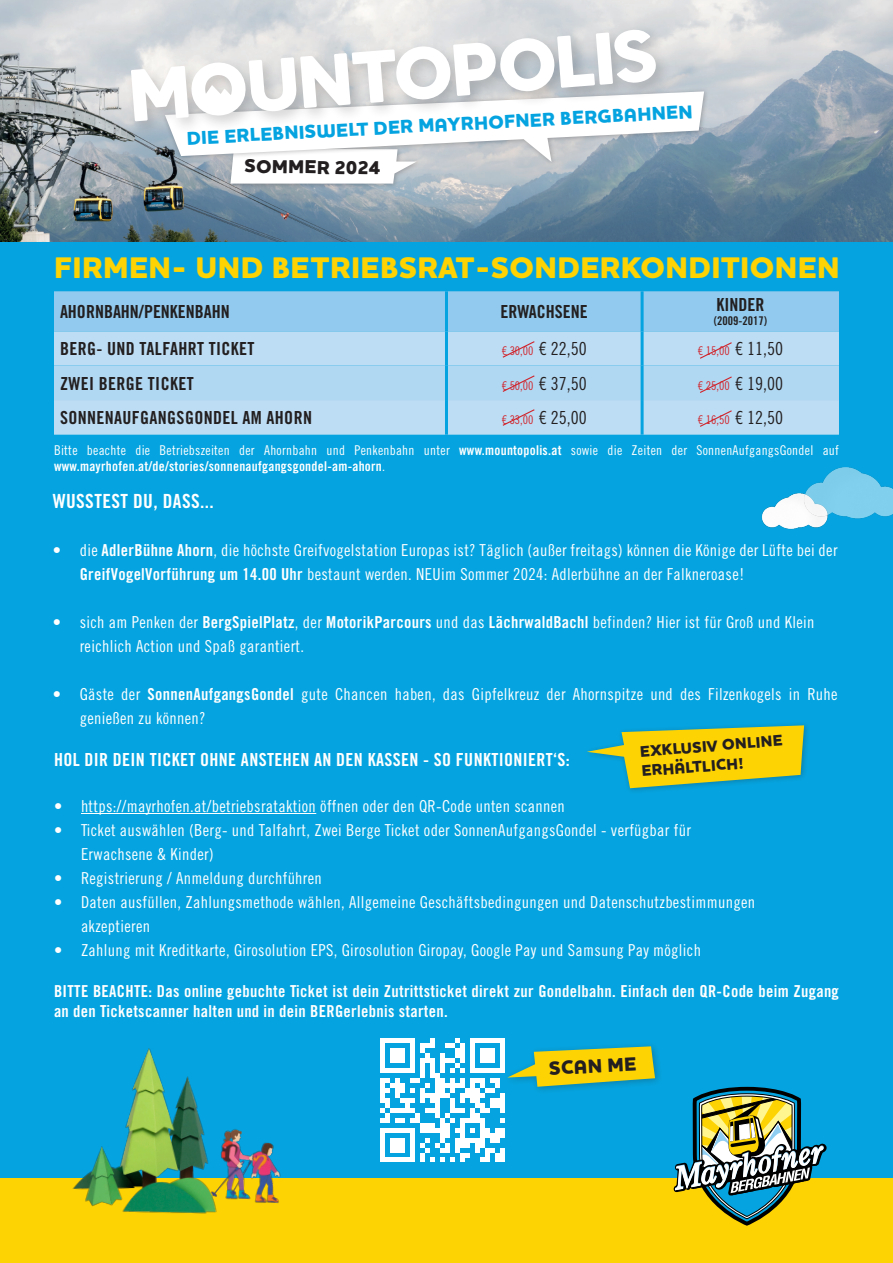
<style>
.page{position:relative;width:893px;height:1263px;background:#05a4e0}
.page>*{position:absolute;margin:0;border:0;box-sizing:border-box;transform-origin:0 0}
.t1{font:800 30.3px "Houschka Pro";letter-spacing:.015em;color:#fed304}
.t2{font:19.5px "Trade Gothic Bold Cond Twenty";letter-spacing:.02em;color:#fff}
.t3{font:800 19.5px "Houschka Pro";color:#231f20}
.t4{font:800 19.05px "Houschka Pro";color:#05a4e0}
.t5{font:800 19.05px "Houschka Pro";color:#231f20}
.t6{font:18px "Trade Gothic Bold Cond Twenty";letter-spacing:.02em;color:#231f20}
.t7{font:18px "Trade Gothic Bold Cond Twenty";letter-spacing:.02em;color:#fff}
.t8{font:18px "Trade Gothic Bold Cond Twenty";color:#231f20}
.t9{font:16.5px/24px "Trade Gothic Cond Eighteen";letter-spacing:.02em;color:#fff}
.t10{font:16.5px/19.8px "Trade Gothic Bold Cond Twenty";letter-spacing:.02em;color:#fff}
.t11{font:800 15.75px/19.6px "Houschka Pro";color:#231f20}
.t12{font:13.5px "Trade Gothic Cond Eighteen";letter-spacing:.02em;color:#fff}
.t13{font:13.5px "Trade Gothic Bold Cond Twenty";letter-spacing:.02em;color:#fff}
.t14{font:12px "Trade Gothic Cond Eighteen";color:#d1232a}
.t15{font:12px "Trade Gothic Bold Cond Twenty";color:#231f20}
.s1{font-size:18px;color:#231f20}
.s2{font-family:"Trade Gothic Bold Cond Twenty"}
.s3{font-family:"Trade Gothic Cond Eighteen"}
</style>
<div class="page">
<hr style="left:81px;top:813px;width:235px;height:1px;background:#fff">
<div style="left:54px;top:291px;width:785px;height:40px;background:#91caee"></div>
<div style="left:54px;top:331px;width:785px;height:104px;background:#bcddf4"></div>
<hr style="left:445px;top:291px;width:3px;height:40px;background:#05a4e0">
<hr style="left:641px;top:291px;width:3px;height:40px;background:#05a4e0">
<hr style="left:445px;top:331px;width:3px;height:34px;background:#05a4e0">
<hr style="left:641px;top:331px;width:3px;height:34px;background:#05a4e0">
<hr style="left:445px;top:400px;width:3px;height:35px;background:#05a4e0">
<hr style="left:641px;top:400px;width:3px;height:35px;background:#05a4e0">
<svg style="left:501px;top:408px;width:35px;height:19px"></svg>
<svg style="left:54px;top:340px;width:785px;height:60px;background:#b3d8f1"></svg>
<svg style="left:699px;top:409px;width:34px;height:19px"></svg>
<div style="left:0;top:1179px;width:893px;height:84px;background:#fed304"></div>
<svg style="left:674px;top:1087px;width:153px;height:139px"></svg>
<img style="left:60px;top:1048px;width:247px;height:166px">
<img style="left:761px;top:493px;width:62px;height:36px">
<img style="left:795px;top:467px;width:98px;height:58px">
<div style="left:503px;top:1041px;width:160px;height:54px;background:#231f20;opacity:.28"></div>
<svg style="left:380px;top:1038px;width:275px;height:124px"></svg>
<img style="left:0;top:0;width:893px;height:242px">
<div style="left:227px;top:145px;width:195px;height:44px;background:#231f20;opacity:.28"></div>
<div style="left:125px;top:24px;width:547px;height:114px;background:#231f20;opacity:.2"></div>
<svg style="left:131px;top:29px;width:573px;height:155px;background:#dcdfe2"></svg>
<div style="left:584px;top:721px;width:227px;height:74px;background:#231f20;opacity:.28"></div>
<svg style="left:587px;top:725px;width:217px;height:63px"></svg>
<p class="t4" style="left:186px;top:126px;width:508px;rotate:-3deg">DIE ERLEBNISWELT DER MAYRHOFNER BERGBAHNEN</p>
<p class="t5" style="left:245px;top:153px;width:137px;rotate:1deg">SOMMER 2024</p>
<h1 class="t1" style="left:54px;top:248px;width:787px">FIRMEN- UND BETRIEBSRAT-SONDERKONDITIONEN</h1>
<p class="t8" style="left:60px;top:301px;width:171px">AHORNBAHN/PENKENBAHN</p>
<p class="t8" style="left:501px;top:301px;width:89px">ERWACHSENE</p>
<p class="t6" style="left:716px;top:294px;width:49px">KINDER</p>
<p class="t15" style="left:714px;top:314px;width:55px">(2009-2017)</p>
<p class="t6" style="left:60px;top:338px;width:196px">BERG- UND TALFAHRT TICKET</p>
<p class="t14" style="left:502px;top:344px;width:87px">€ 30,00 <span class="s1">€ 22,50</span></p>
<p class="t14" style="left:698px;top:344px;width:87px">€ 15,00 <span class="s1">€ 11,50</span></p>
<p class="t6" style="left:60px;top:372px;width:135px">ZWEI BERGE TICKET</p>
<p class="t14" style="left:502px;top:378px;width:87px">€ 50,00 <span class="s1">€ 37,50</span></p>
<p class="t14" style="left:698px;top:378px;width:87px">€ 25,00 <span class="s1">€ 19,00</span></p>
<p class="t6" style="left:60px;top:407px;width:254px">SONNENAUFGANGSGONDEL AM AHORN</p>
<p class="t14" style="left:502px;top:413px;width:87px">€ 33,00 <span class="s1">€ 25,00</span></p>
<p class="t14" style="left:698px;top:413px;width:87px">€ 16,50 <span class="s1">€ 12,50</span></p>
<p class="t12" style="left:54px;top:442px;width:786px">Bitte beachte die Betriebszeiten der Ahornbahn und Penkenbahn unter <span class="s2">www.mountopolis.at</span> sowie die Zeiten der SonnenAufgangsGondel auf</p>
<p class="t13" style="left:54px;top:458px;width:333px">www.mayrhofen.at/de/stories/sonnenaufgangsgondel-am-ahorn<span class="s3">.</span></p>
<p class="t2" style="left:53px;top:489px;width:163px">WUSSTEST DU, DASS...</p>
<p class="t9" style="left:80px;top:538px;width:759px;text-indent:-27px">• die <span class="s2">AdlerBühne Ahorn</span>, die höchste Greifvogelstation Europas ist? Täglich (außer freitags) können die Könige der Lüfte bei der<br><span class="s2">GreifVogelVorführung um 14.00 Uhr</span> bestaunt werden. NEUim Sommer 2024: Adlerbühne an der Falkneroase!</p>
<p class="t9" style="left:80px;top:610px;width:736px;text-indent:-27px">• sich am Penken der <span class="s2">BergSpielPlatz</span>, der <span class="s2">MotorikParcours</span> und das <span class="s2">LächrwaldBachl</span> befinden? Hier ist für Groß und Klein reichlich Action und Spaß garantiert.</p>
<p class="t9" style="left:80px;top:682px;width:759px;text-indent:-27px">• Gäste der <span class="s2">SonnenAufgangsGondel</span> gute Chancen haben, das Gipfelkreuz der Ahornspitze und des Filzenkogels in Ruhe genießen zu können?</p>
<p class="t7" style="left:54px;top:749px;width:517px">HOL DIR DEIN TICKET OHNE ANSTEHEN AN DEN KASSEN - SO FUNKTIONIERT‘S:</p>
<p class="t9" style="left:54px;top:794px;width:512px">• https://mayrhofen.at/betriebsrataktion öffnen oder den QR-Code unten scannen</p>
<p class="t9" style="left:81px;top:818px;width:611px;text-indent:-27px">• Ticket auswählen (Berg- und Talfahrt, Zwei Berge Ticket oder SonnenAufgangsGondel - verfügbar für<br>Erwachsene &amp; Kinder)</p>
<p class="t9" style="left:54px;top:866px;width:269px">• Registrierung / Anmeldung durchführen</p>
<p class="t9" style="left:81px;top:890px;width:676px;text-indent:-27px">• Daten ausfüllen, Zahlungsmethode wählen, Allgemeine Geschäftsbedingungen und Datenschutzbestimmungen akzeptieren</p>
<p class="t9" style="left:54px;top:938px;width:648px">• Zahlung mit Kreditkarte, Girosolution EPS, Girosolution Giropay, Google Pay und Samsung Pay möglich</p>
<p class="t10" style="left:54px;top:981px;width:786px">BITTE BEACHTE: Das online gebuchte Ticket ist dein Zutrittsticket direkt zur Gondelbahn. Einfach den QR-Code beim Zugang an den Ticketscanner halten und in dein BERGerlebnis starten.</p>
<p class="t11" style="left:639px;top:742px;width:144px;rotate:-4deg">EXKLUSIV ONLINE<br>ERHÄLTLICH!</p>
<p class="t3" style="left:549px;top:1055px;width:89px;rotate:-3deg">SCAN ME</p>
</div>
